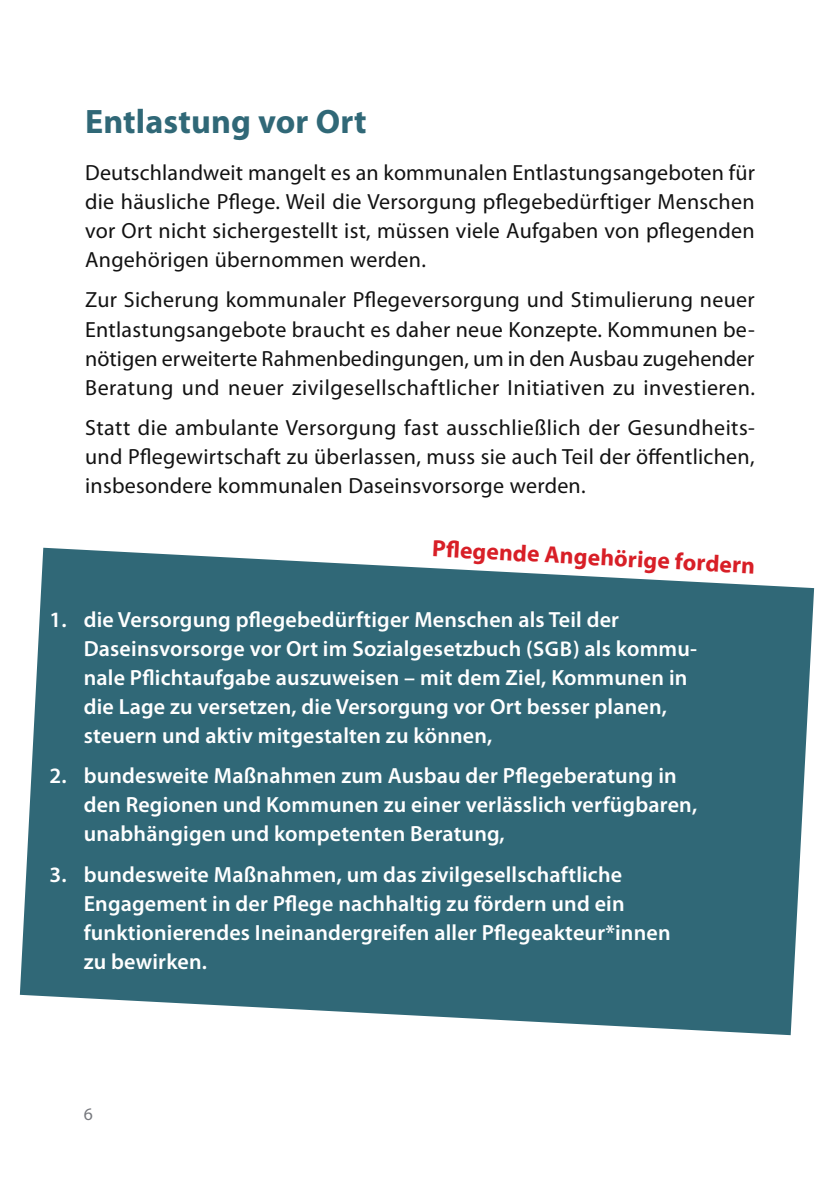
<style>
.page{position:relative;width:840px;height:1191px;background:#fff}
.page>*{position:absolute;margin:0;border:0;box-sizing:border-box;transform-origin:0 0}
.t1{font:700 34px "Myriad Pro";letter-spacing:.005em;color:#306877}
.t2{font:700 23.6px "Myriad Pro";color:#d81f27}
.t3{font:22px/29px "Myriad Pro";letter-spacing:.01em;color:#121212;text-align:justify}
.t4{font:600 22px/29px "Myriad Pro";letter-spacing:.01em;color:#fff}
.t5{font:17.8px "Myriad Pro";color:#77797e}
.s1{font-size:21.4px}
</style>
<div class="page">
<svg style="left:20px;top:548px;width:793px;height:487px;background:#457785"></svg>
<h1 class="t1" style="left:85px;top:103px;width:283px">Entlastung vor Ort</h1>
<p class="t3" style="left:85px;top:158px;width:671px">Deutschlandweit mangelt es an kommunalen Entlastungsangeboten für die häusliche Pflege. Weil die Versorgung pflegebedürftiger Menschen vor Ort nicht sichergestellt ist, müssen viele Aufgaben von pflegenden Angehörigen übernommen werden.</p>
<p class="t3" style="left:85px;top:286px;width:671px">Zur Sicherung kommunaler Pflegeversorgung und Stimulierung neuer Entlastungsangebote braucht es daher neue Konzepte. Kommunen be&shy;nötigen erweiterte Rahmenbedingungen, um in den Ausbau zugehender Beratung und neuer zivilgesellschaftlicher Initiativen zu investieren.</p>
<p class="t3" style="left:85px;top:414px;width:671px">Statt die ambulante Versorgung fast ausschließlich der Gesundheits&shy;und Pflegewirtschaft zu überlassen, muss sie auch Teil der öffentlichen, insbesondere kommunalen Daseinsvorsorge werden.</p>
<p class="t2" style="left:433px;top:535px;width:324px;rotate:3deg">Pfl egende Angehörige fordern</p>
<p class="t4" style="left:84px;top:605px;width:614px;text-indent:-34px">1. die Versorgung pflegebedürftiger Menschen als Teil der Daseinsvorsorge vor Ort im Sozialgesetzbuch (<span class="s1">SGB</span>) als kommu&shy;nale Pflichtaufgabe auszuweisen – mit dem Ziel, Kommunen in die Lage zu versetzen, die Versorgung vor Ort besser planen, steuern und aktiv mitgestalten zu können,</p>
<p class="t4" style="left:84px;top:761px;width:614px;text-indent:-34px">2. bundesweite Maßnahmen zum Ausbau der Pflegeberatung in den Regionen und Kommunen zu einer verlässlich verfügbaren, unabhängigen und kompetenten Beratung,</p>
<p class="t4" style="left:84px;top:860px;width:588px;text-indent:-34px">3. bundesweite Maßnahmen, um das zivilgesellschaftliche Engagement in der Pflege nachhaltig zu fördern und ein funktionierendes Ineinandergreifen aller Pflegeakteur*innen zu bewirken.</p>
<p class="t5" style="left:84px;top:1104px;width:11px">6</p>
</div>
